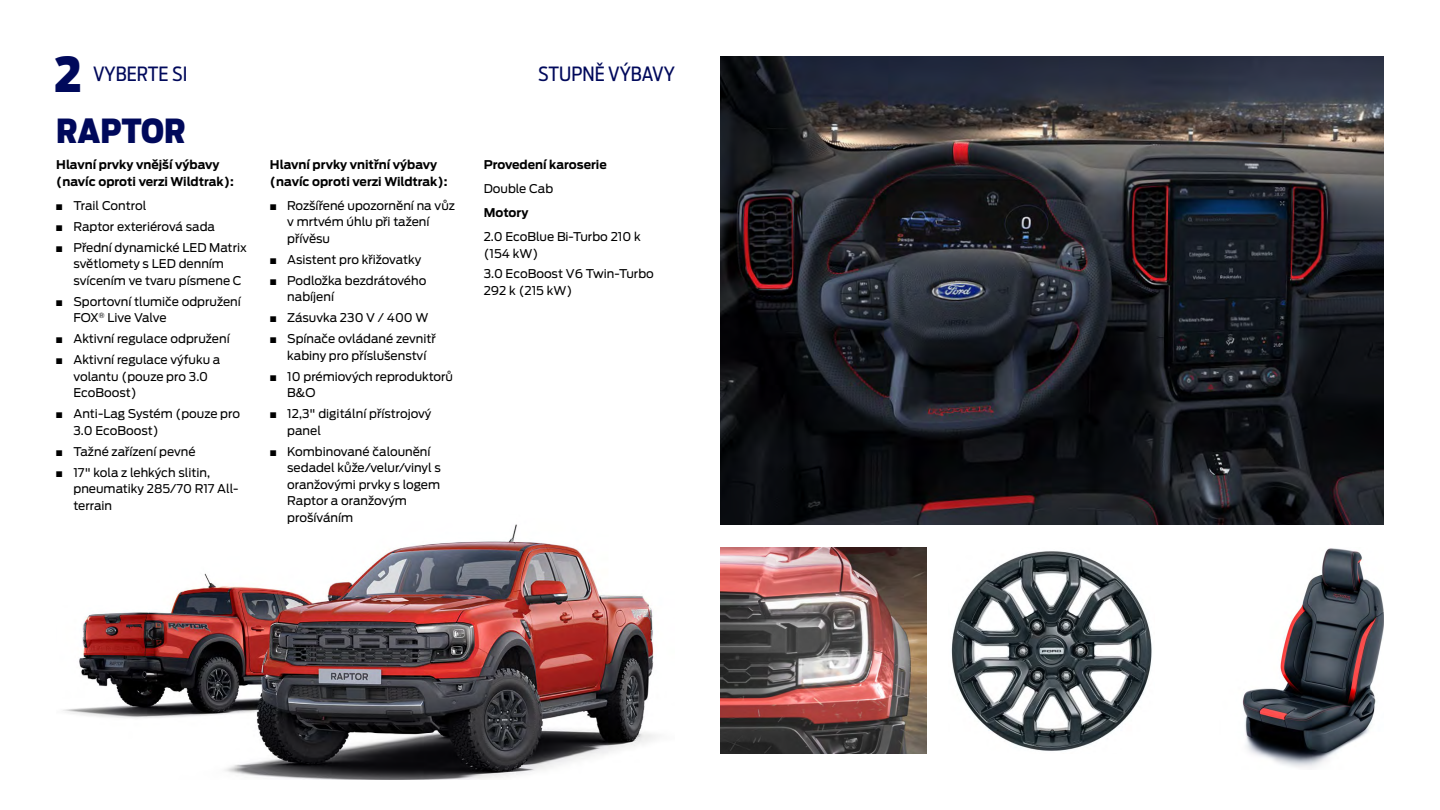
<style>
.page{position:relative;width:1440px;height:810px;background:#fff}
.page>*{position:absolute;margin:0;border:0;box-sizing:border-box;transform-origin:0 0}
.t1{font:900 48px "Ford Antenna Cond";color:#00095b}
.t2{font:900 33px "Ford Antenna Cond";color:#00095b}
.t3{font:19.5px "Ford Antenna Cond";color:#00095b}
.t4{font:12px/16.5px "Ford Antenna";color:#000}
.t5{font:700 12px/16.5px "Ford Antenna";color:#000}
</style>
<div class="page">
<img style="left:720px;top:548px;width:206px;height:206px">
<img style="left:951px;top:551px;width:201px;height:200px">
<img style="left:1242px;top:548px;width:142px;height:220px">
<img style="left:720px;top:56px;width:664px;height:468px">
<img style="left:63px;top:524px;width:593px;height:256px">
<h1 class="t1" style="left:55px;top:30px;width:29px">2</h1>
<h2 class="t2" style="left:56px;top:100px;width:131px">RAPTOR</h2>
<p class="t5" style="left:56px;top:155px;width:179px">Hlavní prvky vnější výbavy (navíc oproti verzi Wildtrak):</p>
<p class="t4" style="left:56px;top:196px;width:92px">■ Trail Control</p>
<p class="t4" style="left:56px;top:217px;width:160px">■ Raptor exteriérová sada</p>
<p class="t4" style="left:73px;top:238px;width:175px;text-indent:-17px">■ Přední dynamické LED Matrix světlomety s LED denním svícením ve tvaru písmene C</p>
<p class="t4" style="left:73px;top:292px;width:169px;text-indent:-17px">■ Sportovní tlumiče odpružení<br>FOX<sup>®</sup> Live Valve</p>
<p class="t4" style="left:56px;top:329px;width:175px">■ Aktivní regulace odpružení</p>
<p class="t4" style="left:73px;top:350px;width:148px;text-indent:-17px">■ Aktivní regulace výfuku a volantu (pouze pro 3.0<br>EcoBoost)</p>
<p class="t4" style="left:73px;top:404px;width:168px;text-indent:-17px">■ Anti-Lag Systém (pouze pro<br>3.0 EcoBoost)</p>
<p class="t4" style="left:56px;top:442px;width:141px">■ Tažné zařízení pevné</p>
<p class="t4" style="left:73px;top:463px;width:166px;text-indent:-17px">■ 17" kola z lehkých slitin, pneumatiky 285/70 R17 All&shy;terrain</p>
<h3 class="t3" style="left:93px;top:58px;width:96px">VYBERTE SI</h3>
<h3 class="t3" style="left:538px;top:58px;width:138px">STUPNĚ VÝBAVY</h3>
<p class="t5" style="left:270px;top:155px;width:179px">Hlavní prvky vnitřní výbavy (navíc oproti verzi Wildtrak):</p>
<p class="t4" style="left:287px;top:196px;width:169px;text-indent:-17px">■ Rozšířené upozornění na vůz v mrtvém úhlu při tažení přívěsu</p>
<p class="t4" style="left:270px;top:250px;width:153px">■ Asistent pro křižovatky</p>
<p class="t4" style="left:287px;top:271px;width:141px;text-indent:-17px">■ Podložka bezdrátového nabíjení</p>
<p class="t4" style="left:270px;top:308px;width:160px">■ Zásuvka 230 V / 400 W</p>
<p class="t4" style="left:287px;top:329px;width:150px;text-indent:-17px">■ Spínače ovládané zevnitř kabiny pro příslušenství</p>
<p class="t4" style="left:287px;top:367px;width:167px;text-indent:-17px">■ 10 prémiových reproduktorů<br>B&amp;O</p>
<p class="t4" style="left:287px;top:404px;width:146px;text-indent:-17px">■ 12,3" digitální přístrojový panel</p>
<p class="t4" style="left:287px;top:442px;width:155px;text-indent:-17px">■ Kombinované čalounění sedadel kůže/velur/vinyl s oranžovými prvky s logem<br>Raptor a oranžovým prošíváním</p>
<p class="t5" style="left:484px;top:155px;width:125px">Provedení karoserie</p>
<p class="t4" style="left:484px;top:179px;width:71px">Double Cab</p>
<p class="t5" style="left:484px;top:203px;width:46px">Motory</p>
<p class="t4" style="left:484px;top:227px;width:159px">2.0 EcoBlue Bi-Turbo 210 k (154 kW)</p>
<p class="t4" style="left:484px;top:264px;width:172px">3.0 EcoBoost V6 Twin-Turbo<br>292 k (215 kW)</p>
</div>
